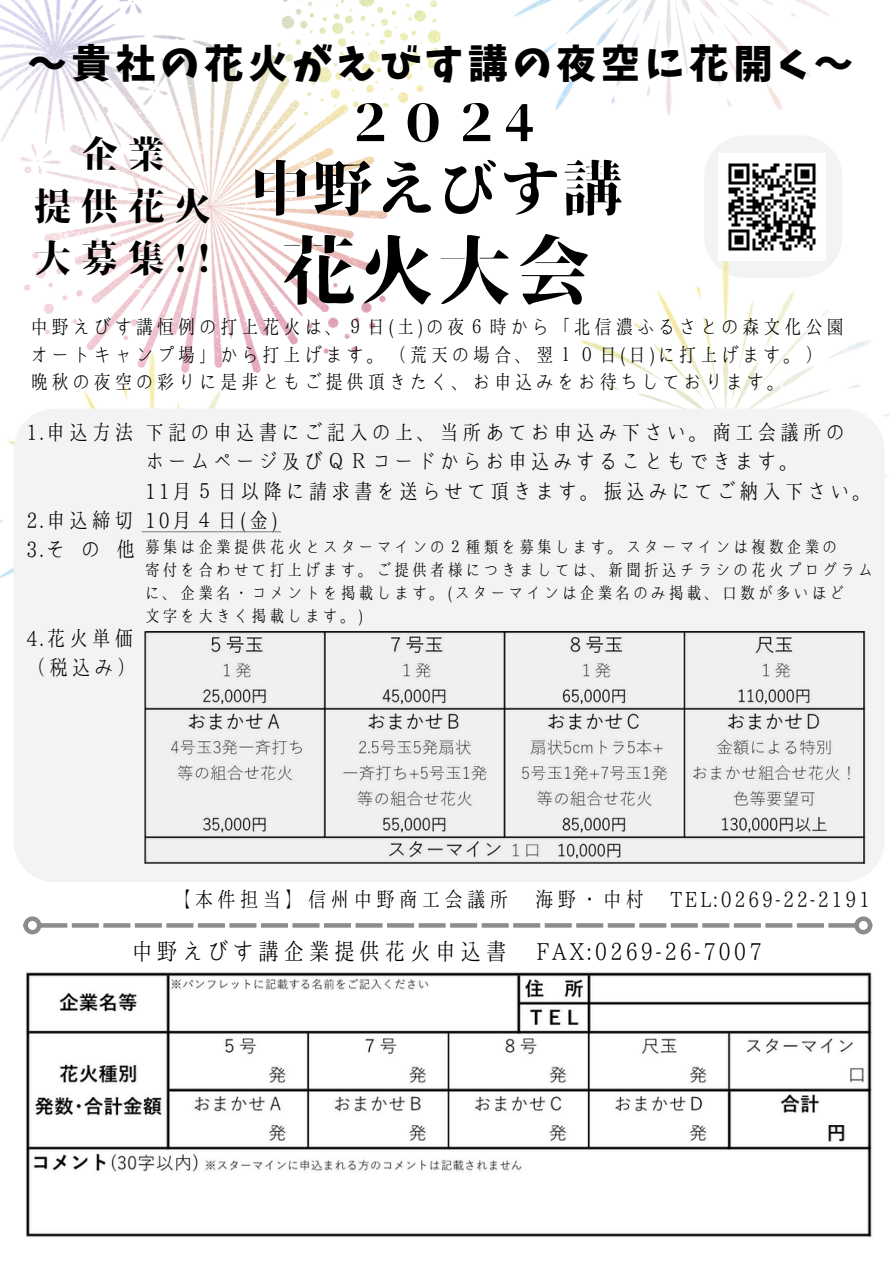
<style>
.page{position:relative;width:894px;height:1264px;background:#fff}
.page>*{position:absolute;margin:0;border:0;box-sizing:border-box;transform-origin:0 0}
.t1{font:75px "Soukou Mincho";color:#000}
.t2{font:60px "Soukou Mincho";letter-spacing:.04em;color:#000}
.t3{font:51px "Soukou Mincho";color:#000}
.t4{font:39.45px "Keifont";letter-spacing:.12em;color:#000}
.t5{font:37.5px/51.8px "Soukou Mincho";letter-spacing:.24em;color:#000;text-align:center}
.t6{font:23.4px "Kokoro Minchoutai";letter-spacing:.08em;color:#000}
.t7{font:21px "Kokoro Minchoutai";letter-spacing:.08em;color:#000}
.t8{font:19.5px/27.2px "Kokoro Minchoutai";letter-spacing:.08em;color:#000}
.t9{font:16.5px "Kokoro Minchoutai";letter-spacing:.08em;color:#000}
.s1{color:#f3f3f3}
</style>
<div class="page">
<img style="left:0;top:372px;width:259px;height:206px">
<img style="left:0;top:0;width:440px;height:372px">
<svg style="left:704px;top:136px;width:138px;height:114px"></svg>
<img style="left:514px;top:0;width:316px;height:115px">
<img style="left:580px;top:250px;width:309px;height:228px">
<div style="left:13px;top:408px;width:871px;height:474px;background:#f3f3f3"></div>
<svg style="left:41px;top:923px;width:26px;height:4px"></svg>
<svg style="left:72px;top:923px;width:27px;height:4px"></svg>
<svg style="left:103px;top:923px;width:27px;height:4px"></svg>
<svg style="left:135px;top:923px;width:27px;height:4px"></svg>
<svg style="left:166px;top:923px;width:27px;height:4px"></svg>
<svg style="left:198px;top:923px;width:27px;height:4px"></svg>
<svg style="left:229px;top:923px;width:27px;height:4px"></svg>
<svg style="left:261px;top:923px;width:27px;height:4px"></svg>
<svg style="left:292px;top:923px;width:27px;height:4px"></svg>
<svg style="left:324px;top:923px;width:27px;height:4px"></svg>
<svg style="left:355px;top:923px;width:27px;height:4px"></svg>
<svg style="left:387px;top:923px;width:27px;height:4px"></svg>
<svg style="left:418px;top:923px;width:27px;height:4px"></svg>
<svg style="left:450px;top:923px;width:27px;height:4px"></svg>
<svg style="left:481px;top:923px;width:27px;height:4px"></svg>
<svg style="left:513px;top:923px;width:27px;height:4px"></svg>
<svg style="left:544px;top:923px;width:27px;height:4px"></svg>
<svg style="left:576px;top:923px;width:27px;height:4px"></svg>
<svg style="left:607px;top:923px;width:27px;height:4px"></svg>
<svg style="left:639px;top:923px;width:27px;height:4px"></svg>
<svg style="left:670px;top:923px;width:27px;height:4px"></svg>
<svg style="left:702px;top:923px;width:27px;height:4px"></svg>
<svg style="left:733px;top:923px;width:27px;height:4px"></svg>
<svg style="left:765px;top:923px;width:27px;height:4px"></svg>
<svg style="left:797px;top:923px;width:26px;height:4px"></svg>
<svg style="left:828px;top:923px;width:26px;height:4px"></svg>
<div style="left:23px;top:916px;width:18px;height:18px;border:4px solid #8d8c8c;border-radius:50%"></div>
<div style="left:854px;top:916px;width:18px;height:18px;border:4px solid #8d8c8c;border-radius:50%"></div>
<img style="left:718px;top:153px;width:107px;height:107px">
<img style="left:26px;top:972px;width:845px;height:265px">
<hr style="left:142px;top:531px;width:139px;height:1px;background:#8d8c8c">
<img style="left:144px;top:631px;width:721px;height:232px">
<p class="t4" style="left:27px;top:44px;width:827px">～貴社の花火がえびす講の夜空に花開く～</p>
<p class="t5" style="left:34px;top:128px;width:178px">企業<br>提供花火大募集!!</p>
<p class="t3" style="left:344px;top:97px;width:192px">２０２4</p>
<p class="t2" style="left:250px;top:157px;width:373px">中野えびす講</p>
<p class="t1" style="left:281px;top:232px;width:310px">花火大会</p>
<p class="t8" style="left:29px;top:313px;width:816px">中野えびす講恒例の打上花火は、９日 (土)の夜６時から「北信濃ふるさとの森文化公園オートキャンプ場」から打上げます。（荒天の場合、翌１０日(日)に打上げます。）</p>
<p class="t8" style="left:29px;top:368px;width:758px">晩秋の夜空の彩りに是非ともご提供頂きたく、お申込みをお待ちしております。</p>
<p class="t7" style="left:25px;top:421px;width:110px">1.申込方法</p>
<p class="t7" style="left:25px;top:509px;width:111px">2.申込締切</p>
<p class="t7" style="left:25px;top:539px;width:112px">3.そ<span class="s1">a</span>の<span class="s1">a</span>他</p>
<p class="t7" style="left:25px;top:627px;width:110px">4.花火単価</p>
<p class="t7" style="left:25px;top:656px;width:113px">（税込み）</p>
<p class="t7" style="left:144px;top:421px;width:703px">下記の申込書にご記入の上、当所あてお申込み下さい。商工会議所の</p>
<h4 class="t7" style="left:144px;top:450px;width:657px">ホームページ及びＱＲコードからお申込みすることもできます。</h4>
<h3 class="t7" style="left:144px;top:480px;width:730px">11月５日以降に請求書を送らせて頂きます。振込みにてご納入下さい。</h3>
<p class="t7" style="left:144px;top:509px;width:135px">10月４日 (金)</p>
<h2 class="t9" style="left:144px;top:538px;width:695px">募集は企業提供花火とスターマインの２種類を募集します。スターマインは複数企業の</h2>
<h1 class="t9" style="left:144px;top:561px;width:731px">寄付を合わせて打上げます。ご提供者様につきましては、新聞折込チラシの花火プログラム</h1>
<p class="t9" style="left:144px;top:584px;width:702px">に、企業名・コメントを掲載します。(スターマインは企業名のみ掲載、口数が多いほど</p>
<p class="t9" style="left:144px;top:607px;width:221px">文字を大きく掲載します。)</p>
<p class="t7" style="left:171px;top:888px;width:700px">【本件担当】信州中野商工会議所 海野・中村 TEL:0269-22-2191</p>
<p class="t6" style="left:130px;top:939px;width:632px">中野えびす講企業提供花火申込書 FAX:0269-26-7007</p>
</div>
